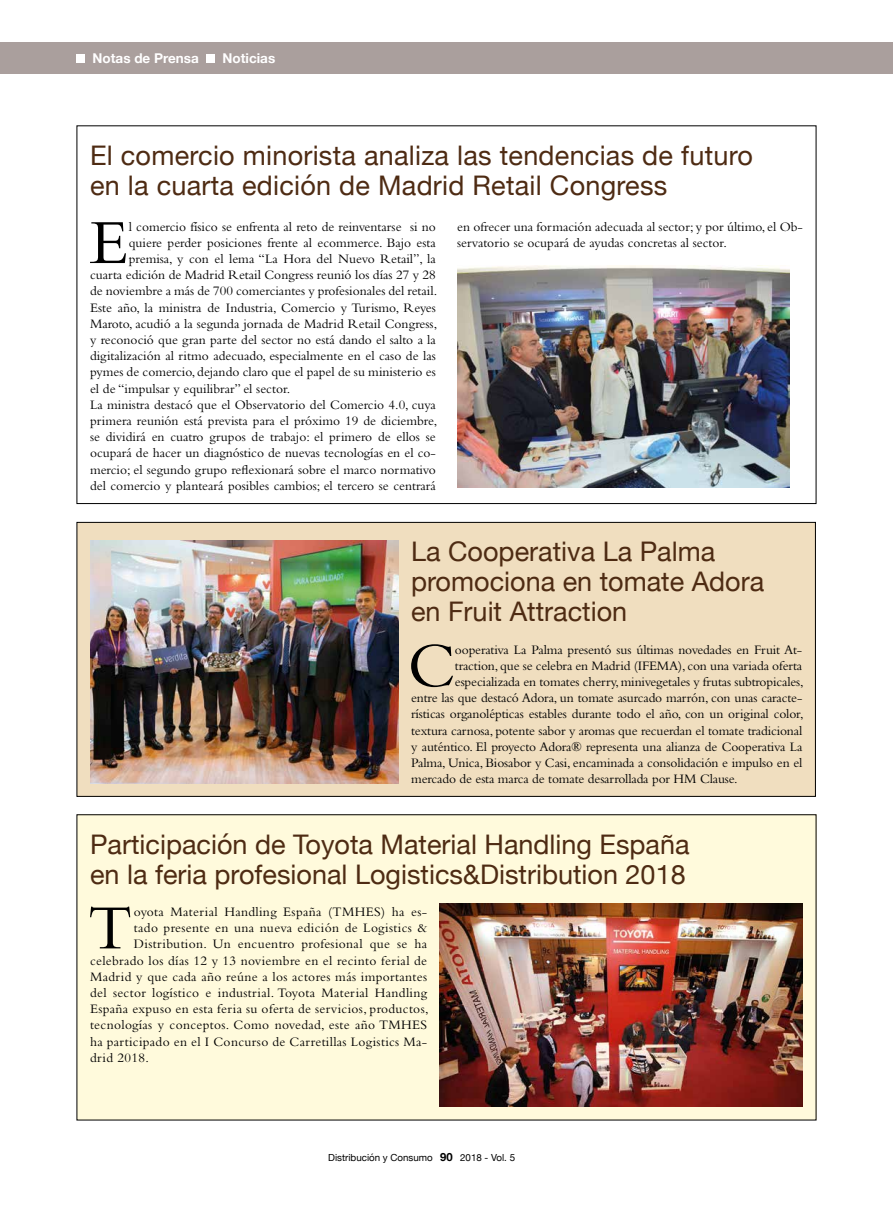
<style>
.page{position:relative;width:893px;height:1212px;background:#fff}
.page>*{position:absolute;margin:0;border:0;box-sizing:border-box;transform-origin:0 0}
.t1{font:65.55px "Bembo";color:#000}
.t2{font:27px/30px "Helvetica Neue";color:#4e2b13}
.t3{font:13.5px/16.2px "Bembo";color:#000}
.t4{font:13.5px "Bembo";letter-spacing:.025em;color:#000}
.t5{font:700 13.5px "Helvetica Neue";color:#fff}
.t6{font:9.75px "Helvetica Neue";color:#000}
.s1{font-weight:700;font-size:11.25px}
</style>
<div class="page">
<div style="left:77px;top:522px;width:738px;height:274px;background:#f0debf"></div>
<div style="left:77px;top:815px;width:739px;height:305px;background:#fffadc"></div>
<img style="left:440px;top:903px;width:363px;height:204px">
<img style="left:457px;top:266px;width:332px;height:221px">
<img style="left:90px;top:540px;width:308px;height:243px">
<div style="left:0;top:43px;width:893px;height:31px;background:#aa9f9d"></div>
<div style="left:77px;top:54px;width:8px;height:9px;background:#fff"></div>
<div style="left:206px;top:54px;width:9px;height:9px;background:#fff"></div>
<p class="t5" style="left:93px;top:47px;width:108px">Notas de Prensa</p>
<p class="t5" style="left:223px;top:47px;width:54px">Noticias</p>
<h2 class="t2" style="left:90px;top:142px;width:664px">El comercio minorista analiza las tendencias de futuro en la cuarta edición de Madrid Retail Congress</h2>
<h1 class="t1" style="left:90px;top:204px;width:40px">E</h1>
<p class="t3" style="left:129px;top:218px;width:309px">l comercio físico se enfrenta al reto de reinventarse si no</p>
<p class="t3" style="left:129px;top:234px;width:309px">quiere perder posiciones frente al ecommerce. Bajo esta</p>
<p class="t3" style="left:129px;top:250px;width:309px">premisa, y con el lema “La Hora del Nuevo Retail”, la</p>
<p class="t3" style="left:90px;top:267px;width:347px">cuarta edición de Madrid Retail Congress reunió los días 27 y 28</p>
<p class="t3" style="left:90px;top:283px;width:349px">de noviembre a más de 700 comerciantes y profesionales del retail.</p>
<p class="t3" style="left:90px;top:299px;width:347px">Este año, la ministra de Industria, Comercio y Turismo, Reyes</p>
<p class="t3" style="left:90px;top:315px;width:349px">Maroto, acudió a la segunda jornada de Madrid Retail Congress,</p>
<p class="t3" style="left:90px;top:331px;width:347px">y reconoció que gran parte del sector no está dando el salto a la</p>
<p class="t3" style="left:90px;top:348px;width:347px">digitalización al ritmo adecuado, especialmente en el caso de las</p>
<p class="t3" style="left:90px;top:364px;width:347px">pymes de comercio, dejando claro que el papel de su ministerio es</p>
<p class="t3" style="left:90px;top:380px;width:202px">el de “impulsar y equilibrar” el sector.</p>
<p class="t3" style="left:90px;top:396px;width:347px">La ministra destacó que el Observatorio del Comercio 4.0, cuya</p>
<p class="t3" style="left:90px;top:412px;width:349px">primera reunión está prevista para el próximo 19 de diciembre,</p>
<p class="t3" style="left:90px;top:429px;width:347px">se dividirá en cuatro grupos de trabajo: el primero de ellos se</p>
<p class="t3" style="left:90px;top:445px;width:347px">ocupará de hacer un diagnóstico de nuevas tecnologías en el co-</p>
<p class="t3" style="left:90px;top:461px;width:347px">mercio; el segundo grupo reflexionará sobre el marco normativo</p>
<p class="t3" style="left:90px;top:477px;width:347px">del comercio y planteará posibles cambios; el tercero se centrará</p>
<p class="t3" style="left:457px;top:218px;width:347px">en ofrecer una formación adecuada al sector; y por último, el Ob&shy;servatorio se ocupará de ayudas concretas al sector.</p>
<h2 class="t2" style="left:411px;top:538px;width:355px">La Cooperativa La Palma promociona en tomate Adora en Fruit Attraction</h2>
<h1 class="t1" style="left:408px;top:627px;width:49px">C</h1>
<p class="t3" style="left:455px;top:641px;width:349px">ooperativa La Palma presentó sus últimas novedades en Fruit At-</p>
<p class="t3" style="left:455px;top:657px;width:349px">traction, que se celebra en Madrid (IFEMA), con una variada oferta</p>
<p class="t3" style="left:455px;top:673px;width:350px">especializada en tomates cherry, minivegetales y frutas subtropicales,</p>
<p class="t3" style="left:411px;top:690px;width:393px">entre las que destacó Adora, un tomate asurcado marrón, con unas caracte-</p>
<p class="t3" style="left:411px;top:706px;width:394px">rísticas organolépticas estables durante todo el año, con un original color,</p>
<p class="t3" style="left:411px;top:722px;width:393px">textura carnosa, potente sabor y aromas que recuerdan el tomate tradicional</p>
<p class="t3" style="left:411px;top:738px;width:393px">y auténtico. El proyecto Adora® representa una alianza de Cooperativa La</p>
<p class="t3" style="left:411px;top:754px;width:393px">Palma, Unica, Biosabor y Casi, encaminada a consolidación e impulso en el</p>
<p class="t3" style="left:411px;top:771px;width:328px">mercado de esta marca de tomate desarrollada por HM Clause.</p>
<h2 class="t2" style="left:90px;top:830px;width:601px">Participación de Toyota Material Handling España en la feria profesional Logistics&amp;Distribution 2018</h2>
<h1 class="t1" style="left:88px;top:890px;width:46px">T</h1>
<p class="t4" style="left:134px;top:904px;width:295px">oyota Material Handling España (TMHES) ha es-</p>
<p class="t4" style="left:134px;top:920px;width:295px">tado presente en una nueva edición de Logistics &amp;</p>
<p class="t4" style="left:134px;top:936px;width:295px">Distribution. Un encuentro profesional que se ha</p>
<p class="t4" style="left:90px;top:952px;width:339px">celebrado los días 12 y 13 noviembre en el recinto ferial de</p>
<p class="t4" style="left:90px;top:969px;width:339px">Madrid y que cada año reúne a los actores más importantes</p>
<p class="t4" style="left:90px;top:985px;width:339px">del sector logístico e industrial. Toyota Material Handling</p>
<p class="t4" style="left:90px;top:1001px;width:340px">España expuso en esta feria su oferta de servicios, productos,</p>
<p class="t4" style="left:90px;top:1017px;width:339px">tecnologías y conceptos. Como novedad, este año TMHES</p>
<p class="t4" style="left:90px;top:1033px;width:339px">ha participado en el I Concurso de Carretillas Logistics Ma-</p>
<p class="t4" style="left:90px;top:1050px;width:60px">drid 2018.</p>
<p class="t6" style="left:328px;top:1150px;width:188px">Distribución y Consumo <span class="s1">90</span> 2018 - Vol. 5</p>
</div>
